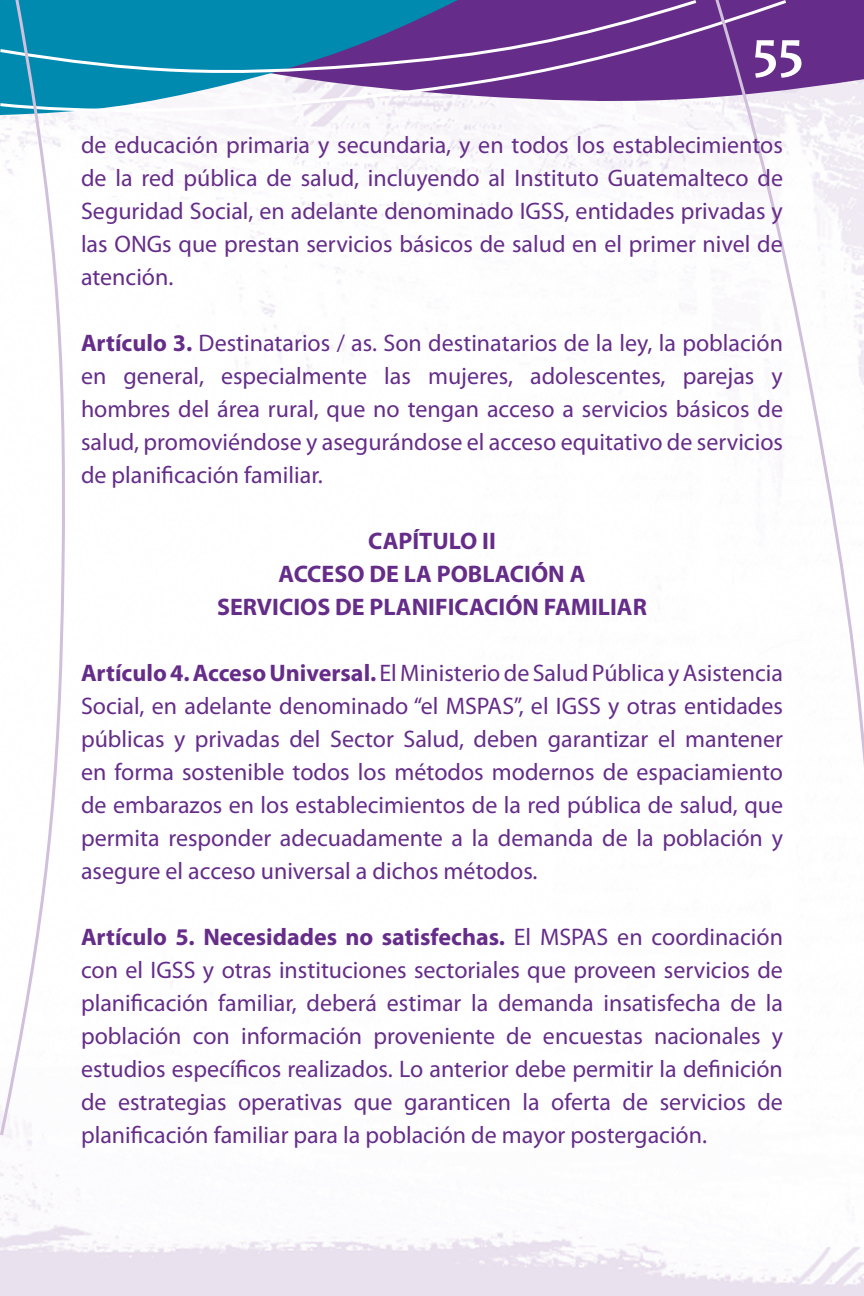
<style>
.page{position:relative;width:864px;height:1296px;background:#fff}
.page>*{position:absolute;margin:0;border:0;box-sizing:border-box;transform-origin:0 0}
.t1{font:700 54px "Candara";color:#fff}
.t2{font:24px/33px "Myriad Pro";color:#652d89;text-align:justify}
.t3{font:700 24px/33px "Myriad Pro";color:#652d89;text-align:center}
.s1{font-weight:700}
</style>
<div class="page">
<img style="left:0;top:113px;width:864px;height:1183px">
<svg style="left:66px;top:0;width:643px;height:113px"></svg>
<svg style="left:709px;top:0;width:155px;height:950px"></svg>
<svg style="left:4px;top:0;width:62px;height:1138px"></svg>
<svg style="left:0;top:0;width:4px;height:1138px"></svg>
<h1 class="t1" style="left:753px;top:18px;width:53px">55</h1>
<p class="t2" style="left:81px;top:128px;width:704px">de educación primaria y secundaria, y en todos los establecimientos de la red pública de salud, incluyendo al Instituto Guatemalteco de Seguridad Social, en adelante denominado IGSS, entidades privadas y las ONGs que prestan servicios básicos de salud en el primer nivel de atención.</p>
<p class="t2" style="left:81px;top:326px;width:704px"><span class="s1">Artículo 3.</span> Destinatarios / as. Son destinatarios de la ley, la población en general, especialmente las mujeres, adolescentes, parejas y hombres del área rural, que no tengan acceso a servicios básicos de salud, promoviéndose y asegurándose el acceso equitativo de servicios de planificación familiar.</p>
<p class="t3" style="left:217px;top:524px;width:431px">CAPÍTULO II<br>ACCESO DE LA POBLACIÓN A<br>SERVICIOS DE PLANIFICACIÓN FAMILIAR</p>
<p class="t2" style="left:81px;top:656px;width:704px"><span class="s1">Artículo 4. Acceso Universal.</span> El Ministerio de Salud Pública y Asistencia Social, en adelante denominado “el MSPAS”, el IGSS y otras entidades públicas y privadas del Sector Salud, deben garantizar el mantener en forma sostenible todos los métodos modernos de espaciamiento de embarazos en los establecimientos de la red pública de salud, que permita responder adecuadamente a la demanda de la población y asegure el acceso universal a dichos métodos.</p>
<p class="t2" style="left:81px;top:920px;width:704px"><span class="s1">Artículo 5. Necesidades no satisfechas.</span> El MSPAS en coordinación con el IGSS y otras instituciones sectoriales que proveen servicios de planificación familiar, deberá estimar la demanda insatisfecha de la población con información proveniente de encuestas nacionales y estudios específicos realizados. Lo anterior debe permitir la definición de estrategias operativas que garanticen la oferta de servicios de planificación familiar para la población de mayor postergación.</p>
</div>
